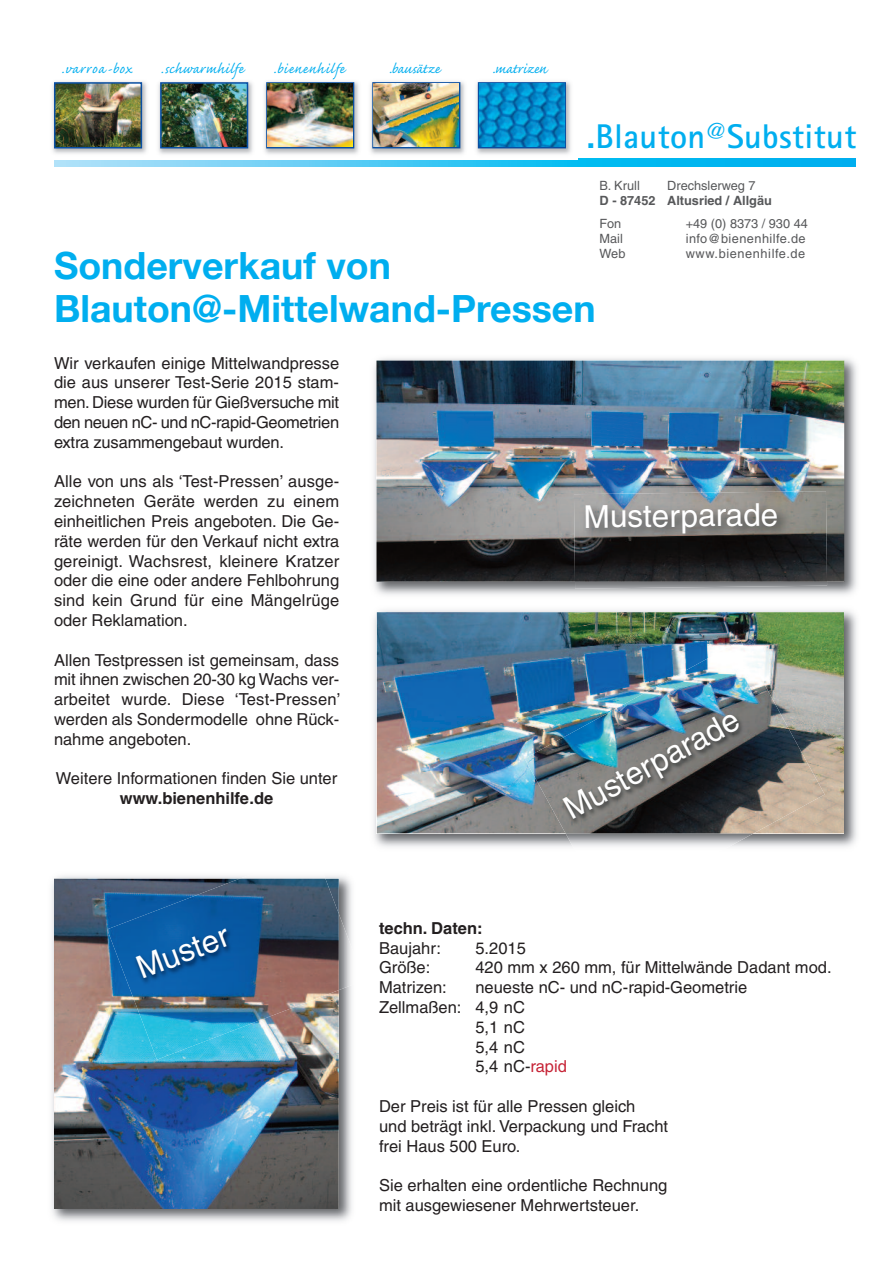
<style>
.page{position:relative;width:893px;height:1263px;background:#fff}
.page>*{position:absolute;margin:0;border:0;box-sizing:border-box;transform-origin:0 0}
.t1{font:700 37.5px/43.5px "Helvetica Neue";color:#00aeef}
.t2{font:700 34.35px "Rotis Sans Serif";letter-spacing:.01em;color:#00aeef}
.t3{font:31.5px "Helvetica";color:#fff}
.t4{font:17.55px "Caflisch Script";letter-spacing:.025em;color:#00aeef}
.t5{font:17.55px "Caflisch Script";color:#00aeef}
.t6{font:17.55px "Caflisch Script";letter-spacing:.05em;color:#00aeef}
.t7{font:16.5px/19.8px "Helvetica";color:#231f20;text-align:justify}
.t8{font:700 16.5px "Helvetica";color:#231f20}
.t9{font:12.75px "Helvetica";color:#57585a}
.t10{font:700 12.75px "Helvetica";color:#57585a}
.t11{font:12.75px "Helvetica";letter-spacing:.035em;color:#57585a}
.t12{font:12.75px "Helvetica";letter-spacing:.05em;color:#57585a}
.s1{color:#c62336}
</style>
<div class="page">
<img style="left:374px;top:358px;width:483px;height:237px">
<img style="left:376px;top:361px;width:468px;height:221px">
<img style="left:374px;top:610px;width:483px;height:237px">
<img style="left:377px;top:612px;width:467px;height:221px">
<img style="left:52px;top:876px;width:300px;height:345px">
<img style="left:54px;top:879px;width:285px;height:330px">
<img style="left:339px;top:913px;width:13px;height:77px">
<img style="left:240px;top:876px;width:85px;height:3px">
<img style="left:107px;top:879px;width:232px;height:181px">
<img style="left:565px;top:833px;width:189px;height:14px">
<img style="left:525px;top:640px;width:300px;height:193px">
<img style="left:574px;top:491px;width:253px;height:98px">
<svg style="left:55px;top:159px;width:800px;height:7px;background:#3bc4f3"></svg>
<img style="left:52px;top:78px;width:525px;height:82px">
<img style="left:163px;top:85px;width:82px;height:60px">
<div style="left:160px;top:82px;width:88px;height:66px;border:2px solid #0a4fa2"></div>
<img style="left:55px;top:159px;width:99px;height:1px">
<img style="left:57px;top:85px;width:82px;height:60px">
<div style="left:54px;top:82px;width:88px;height:66px;border:2px solid #0a4fa2"></div>
<img style="left:261px;top:159px;width:211px;height:1px">
<div style="left:266px;top:82px;width:88px;height:66px;border:2px solid #0a4fa2"></div>
<img style="left:268px;top:84px;width:85px;height:63px">
<div style="left:478px;top:82px;width:88px;height:66px;border:2px solid #0a4fa2"></div>
<img style="left:479px;top:84px;width:85px;height:63px">
<div style="left:372px;top:82px;width:88px;height:66px;border:2px solid #0a4fa2"></div>
<img style="left:374px;top:84px;width:85px;height:63px">
<p class="t6" style="left:62px;top:57px;width:73px">.varroa-box</p>
<p class="t4" style="left:161px;top:57px;width:84px">.schwarmhilfe</p>
<p class="t4" style="left:274px;top:57px;width:72px">.bienenhilfe</p>
<p class="t5" style="left:389px;top:57px;width:52px">.bausätze</p>
<p class="t5" style="left:493px;top:57px;width:56px">.matrizen</p>
<h2 class="t2" style="left:587px;top:124px;width:271px">.Blauton<sup>@</sup>Substitut</h2>
<p class="t9" style="left:600px;top:180px;width:42px">B. Krull</p>
<p class="t9" style="left:667px;top:180px;width:90px">Drechslerweg 7</p>
<p class="t10" style="left:600px;top:196px;width:174px">D - 87452 Altusried / Allgäu</p>
<p class="t9" style="left:600px;top:219px;width:23px">Fon</p>
<p class="t9" style="left:686px;top:219px;width:124px">+49 (0) 8373 / 930 44</p>
<p class="t9" style="left:600px;top:234px;width:25px">Mail</p>
<p class="t11" style="left:686px;top:234px;width:121px">info@bienenhilfe.de</p>
<p class="t9" style="left:600px;top:249px;width:27px">Web</p>
<p class="t12" style="left:686px;top:249px;width:121px">www.bienenhilfe.de</p>
<h1 class="t1" style="left:54px;top:243px;width:543px">Sonderverkauf von<br>Blauton@-Mittelwand-Pressen</h1>
<p class="t7" style="left:54px;top:354px;width:287px">Wir verkaufen einige Mittelwandpresse die aus unserer Test-Serie 2015 stam&shy;men. Diese wurden für Gießversuche mit den neuen nC- und nC-rapid-Geometrien extra zusammengebaut wurden.</p>
<p class="t7" style="left:54px;top:473px;width:287px">Alle von uns als ‘Test-Pressen’ ausge&shy;zeichneten Geräte werden zu einem einheitlichen Preis angeboten. Die Ge&shy;räte werden für den Verkauf nicht extra gereinigt. Wachsrest, kleinere Kratzer oder die eine oder andere Fehlbohrung sind kein Grund für eine Mängelrüge oder Reklamation.</p>
<p class="t7" style="left:54px;top:651px;width:288px">Allen Testpressen ist gemeinsam, dass mit ihnen zwischen 20-30 kg Wachs ver&shy;arbeitet wurde. Diese ‘Test-Pressen’ werden als Sondermodelle ohne Rück&shy;nahme angeboten.</p>
<p class="t7" style="left:56px;top:770px;width:283px">Weitere Informationen finden Sie unter</p>
<p class="t8" style="left:120px;top:792px;width:155px">www.bienenhilfe.de</p>
<h3 class="t3" style="left:583px;top:506px;width:196px;rotate:-1deg">Musterparade</h3>
<h3 class="t3" style="left:561px;top:801px;width:196px;rotate:-29deg">Musterparade</h3>
<h3 class="t3" style="left:134px;top:958px;width:98px;rotate:-21deg">Muster</h3>
<p class="t8" style="left:379px;top:922px;width:105px">techn. Daten:</p>
<p class="t7" style="left:379px;top:939px;width:63px">Baujahr:</p>
<p class="t7" style="left:475px;top:939px;width:52px">5.2015</p>
<p class="t7" style="left:379px;top:959px;width:53px">Größe:</p>
<p class="t7" style="left:475px;top:959px;width:358px">420 mm x 260 mm, für Mittelwände Dadant mod.</p>
<p class="t7" style="left:379px;top:979px;width:69px">Matrizen:</p>
<p class="t7" style="left:475px;top:979px;width:273px">neueste nC- und nC-rapid-Geometrie</p>
<p class="t7" style="left:379px;top:999px;width:147px">Zellmaßen: 4,9 nC</p>
<p class="t7" style="left:475px;top:1018px;width:51px">5,1 nC</p>
<p class="t7" style="left:475px;top:1038px;width:51px">5,4 nC</p>
<p class="t7" style="left:475px;top:1058px;width:93px">5,4 nC-<span class="s1">rapid</span></p>
<p class="t7" style="left:379px;top:1098px;width:291px;text-align:left">Der Preis ist für alle Pressen gleich<br>und beträgt inkl. Verpackung und Fracht frei Haus 500 Euro.</p>
<p class="t7" style="left:379px;top:1177px;width:290px">Sie erhalten eine ordentliche Rechnung mit ausgewiesener Mehrwertsteuer.</p>
</div>
